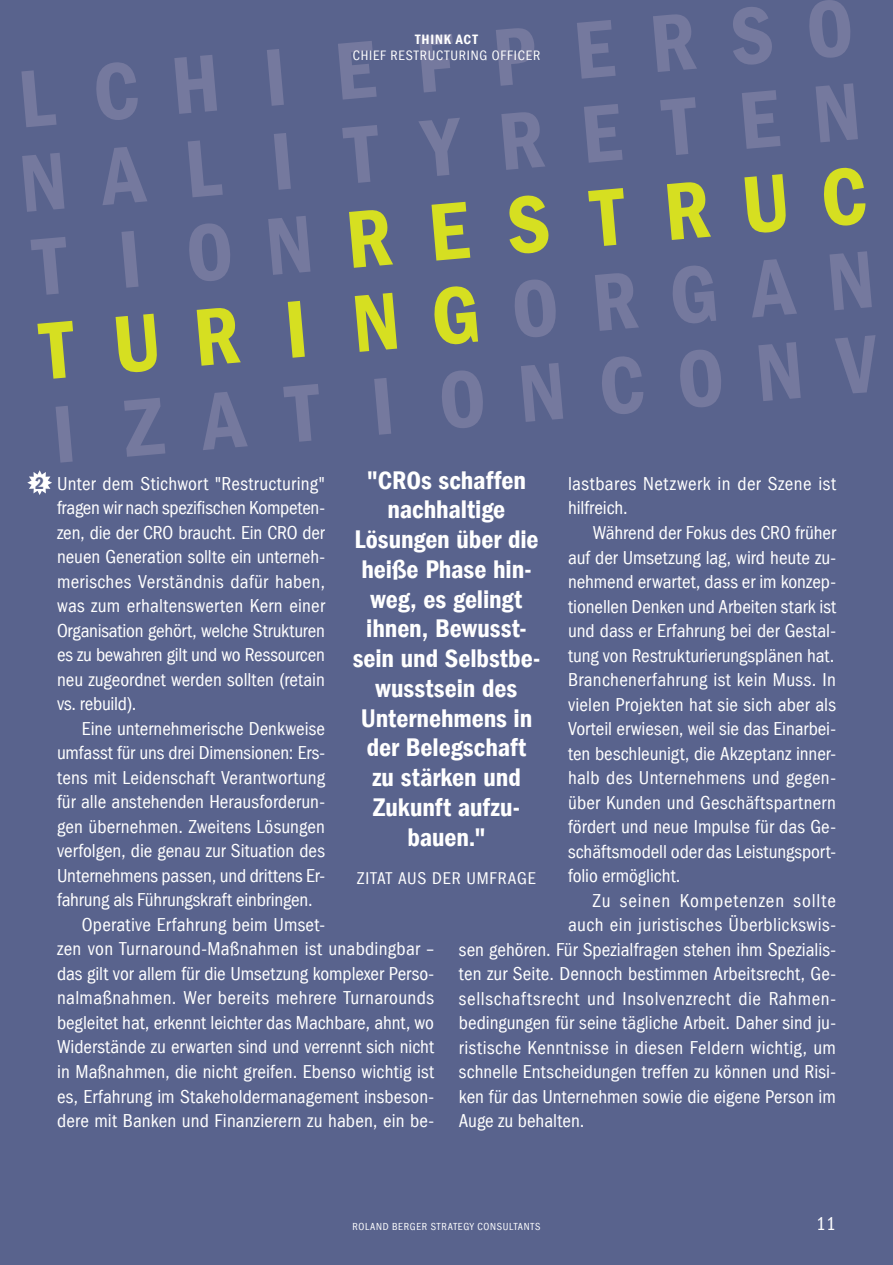
<style>
.page{position:relative;width:893px;height:1265px;background:#59638d}
.page>*{position:absolute;margin:0;border:0;box-sizing:border-box;transform-origin:0 0}
.t1{font:600 84px/84.4px "RB Franklin Cond";color:#75799e;text-align:justify}
.t2{font:600 84px "RB Franklin Cond";color:#d6df21}
.t3{font:26.25px/29.8px "Franklin Gothic LT Com Dm Cn";letter-spacing:-.005em;color:#fff;text-align:center}
.t4{font:condensed 19.25px/24.5px "Franklin Gothic LT Com";letter-spacing:.005em;color:#fff;text-align:justify}
.t5{font:condensed 19.25px "Franklin Gothic LT Com";letter-spacing:.035em;color:#fff}
.t6{font:condensed 19.25px "Franklin Gothic LT Com";letter-spacing:.025em;color:#fff}
.t7{font:condensed 19.25px "Franklin Gothic LT Com";letter-spacing:.045em;color:#fff}
.t8{font:condensed 17.5px "Franklin Gothic LT Com";letter-spacing:.045em;color:#fff}
.t9{font:17.5px "Franklin Gothic LT Com Dm Cn";color:#59638d}
.t10{font:condensed 14px "Franklin Gothic LT Com";letter-spacing:.055em;color:#fff}
.t11{font:14px "Franklin Gothic LT Com Dm Cn";letter-spacing:.055em;color:#fff}
.t12{font:condensed 10.5px "Franklin Gothic LT Com";letter-spacing:.065em;color:#fff}
.s1{color:#767a9e}
.s2{color:#75799e}
</style>
<div class="page">
<svg style="left:27px;top:470px;width:25px;height:25px"></svg>
<h1 class="t1" style="left:9px;top:59px;width:846px;text-indent:81px;rotate:-5deg">CHI EFPERSO NAL I T<span class="s1">Y</span>RETEN T</h1>
<p class="t11" style="left:415px;top:32px;width:64px">THINK ACT</p>
<p class="t10" style="left:353px;top:48px;width:189px">CHIEF RESTRUCTURING OFFICER</p>
<h1 class="t2" style="left:114px;top:213px;width:752px;rotate:-5deg"><span class="s2">ION</span>RESTRUC</h1>
<h1 class="t2" style="left:109px;top:298px;width:766px;rotate:-5deg">UR I NG<span class="s2">ORGAN</span></h1>
<h1 class="t1" style="left:121px;top:387px;width:757px;rotate:-5deg">ZAT I ONCONV</h1>
<p class="t9" style="left:35px;top:473px;width:10px">2</p>
<h2 class="t3" style="left:353px;top:465px;width:189px">"CROs schaffen nachhaltige<br>Lösungen über die heiße Phase hin&shy;weg, es gelingt ihnen, Bewusst&shy;sein und Selbstbe&shy;wusstsein des<br>Unternehmens in der Belegschaft zu stärken und<br>Zukunft aufzu&shy;bauen."</h2>
<p class="t8" style="left:357px;top:869px;width:180px">ZITAT AUS DER UMFRAGE</p>
<p class="t4" style="left:57px;top:471px;width:269px">Unter dem Stichwort "Restructuring" fragen wir nach spezifischen Kompeten&shy;zen, die der CRO braucht. Ein CRO der neuen Generation sollte ein unterneh&shy;merisches Verständnis dafür haben, was zum erhaltenswerten Kern einer Organisation gehört, welche Strukturen es zu bewahren gilt und wo Ressourcen neu zugeordnet werden sollten (retain vs. rebuild).</p>
<p class="t4" style="left:82px;top:716px;width:245px">Eine unternehmerische Denkweise</p>
<p class="t4" style="left:57px;top:741px;width:269px">umfasst für uns drei Dimensionen: Ers-</p>
<p class="t4" style="left:57px;top:765px;width:269px">tens mit Leidenschaft Verantwortung</p>
<p class="t4" style="left:57px;top:790px;width:269px">für alle anstehenden Herausforderun-</p>
<p class="t4" style="left:57px;top:814px;width:269px">gen übernehmen. Zweitens Lösungen</p>
<p class="t4" style="left:57px;top:839px;width:269px">verfolgen, die genau zur Situation des</p>
<p class="t4" style="left:57px;top:863px;width:269px">Unternehmens passen, und drittens Er-</p>
<p class="t4" style="left:57px;top:888px;width:257px">fahrung als Führungskraft einbringen.</p>
<p class="t4" style="left:82px;top:912px;width:245px">Operative Erfahrung beim Umset-</p>
<p class="t4" style="left:57px;top:937px;width:378px">zen von Turnaround-Maßnahmen ist unabdingbar –</p>
<p class="t4" style="left:57px;top:962px;width:379px">das gilt vor allem für die Umsetzung komplexer Perso-</p>
<p class="t4" style="left:57px;top:986px;width:379px">nalmaßnahmen. Wer bereits mehrere Turnarounds</p>
<p class="t4" style="left:57px;top:1011px;width:379px">begleitet hat, erkennt leichter das Machbare, ahnt, wo</p>
<p class="t4" style="left:57px;top:1035px;width:379px">Widerstände zu erwarten sind und verrennt sich nicht</p>
<p class="t4" style="left:57px;top:1060px;width:379px">in Maßnahmen, die nicht greifen. Ebenso wichtig ist</p>
<p class="t4" style="left:57px;top:1084px;width:379px">es, Erfahrung im Stakeholdermanagement insbeson-</p>
<p class="t4" style="left:57px;top:1109px;width:379px">dere mit Banken und Finanzierern zu haben, ein be-</p>
<p class="t4" style="left:568px;top:472px;width:269px">lastbares Netzwerk in der Szene ist hilfreich.</p>
<p class="t4" style="left:568px;top:521px;width:269px;text-indent:25px">Während der Fokus des CRO früher auf der Umsetzung lag, wird heute zu&shy;nehmend erwartet, dass er im konzep&shy;tionellen Denken und Arbeiten stark ist und dass er Erfahrung bei der Gestal&shy;tung von Restrukturierungsplänen hat.<br>Branchenerfahrung ist kein Muss. In vielen Projekten hat sie sich aber als Vorteil erwiesen, weil sie das Einarbei&shy;ten beschleunigt, die Akzeptanz inner&shy;halb des Unternehmens und gegen&shy;über Kunden und Geschäftspartnern fördert und neue Impulse für das Ge&shy;schäftsmodell oder das Leistungsport&shy;folio ermöglicht.</p>
<p class="t7" style="left:593px;top:889px;width:245px">Zu seinen Kompetenzen sollte</p>
<p class="t6" style="left:568px;top:914px;width:269px">auch ein juristisches Überblickswis-</p>
<p class="t4" style="left:459px;top:937px;width:379px">sen gehören. Für Spezialfragen stehen ihm Spezialis-</p>
<p class="t4" style="left:459px;top:962px;width:379px">ten zur Seite. Dennoch bestimmen Arbeitsrecht, Ge-</p>
<p class="t5" style="left:459px;top:987px;width:379px">sellschaftsrecht und Insolvenzrecht die Rahmen-</p>
<p class="t4" style="left:459px;top:1011px;width:379px">bedingungen für seine tägliche Arbeit. Daher sind ju-</p>
<p class="t4" style="left:459px;top:1035px;width:378px">ristische Kenntnisse in diesen Feldern wichtig, um</p>
<p class="t4" style="left:459px;top:1060px;width:379px">schnelle Entscheidungen treffen zu können und Risi-</p>
<p class="t4" style="left:459px;top:1084px;width:379px">ken für das Unternehmen sowie die eigene Person im</p>
<p class="t4" style="left:459px;top:1109px;width:127px">Auge zu behalten.</p>
<p class="t12" style="left:352px;top:1221px;width:190px">ROLAND BERGER STRATEGY CONSULTANTS</p>
<p class="t4" style="left:816px;top:1212px;width:21px">11</p>
</div>
